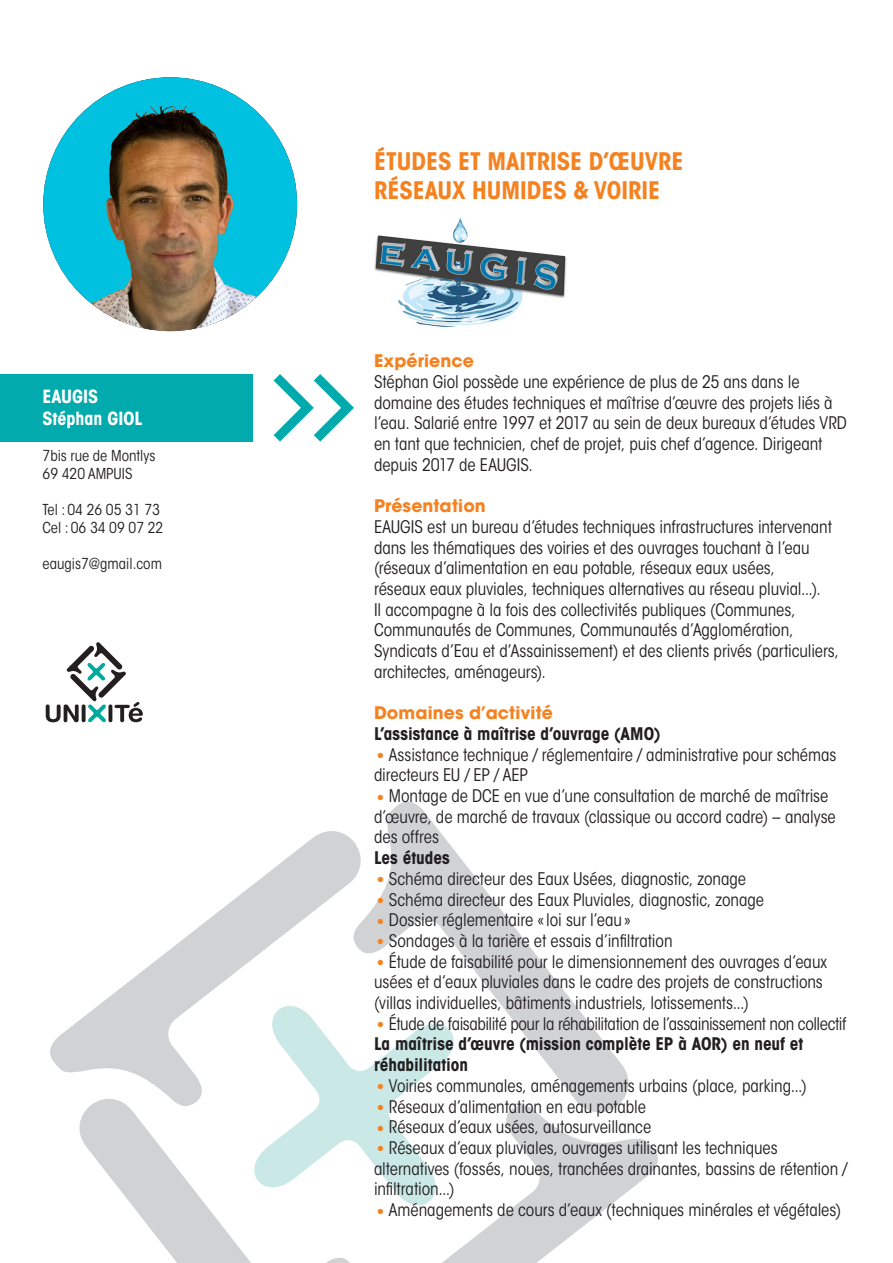
<style>
.page{position:relative;width:893px;height:1263px;background:#fff}
.page>*{position:absolute;margin:0;border:0;box-sizing:border-box;transform-origin:0 0}
.t1{font:700 condensed 24px/28.8px "ITC Avant Garde Std";color:#f58220}
.t2{font:700 condensed 18px/21.6px "ITC Avant Garde Std";color:#fff}
.t3{font:condensed 17.25px/20.7px "ITC Avant Garde Std";letter-spacing:-.005em;color:#231f20}
.t4{font:condensed 17.25px/20.7px "ITC Avant Garde Std";letter-spacing:-.025em;color:#231f20}
.t5{font:700 condensed 17.25px "ITC Avant Garde Std";color:#231f20}
.t6{font:700 17.25px "ITC Avant Garde Std";letter-spacing:.005em;color:#f58220}
.t7{font:condensed 15px/18px "ITC Avant Garde Std";color:#231f20}
.s1{font-weight:700;font-stretch:normal;color:#f58220}
.s2{font-weight:700}
</style>
<div class="page">
<img style="left:374px;top:217px;width:193px;height:110px">
<img style="left:43px;top:77px;width:254px;height:254px;border-radius:127px">
<svg style="left:50px;top:831px;width:301px;height:264px"></svg>
<svg style="left:351px;top:801px;width:278px;height:301px"></svg>
<svg style="left:442px;top:1102px;width:216px;height:161px"></svg>
<svg style="left:79px;top:1095px;width:271px;height:168px"></svg>
<svg style="left:253px;top:1005px;width:204px;height:201px"></svg>
<div style="left:0;top:374px;width:253px;height:68px;background:#00aaad"></div>
<svg style="left:274px;top:374px;width:80px;height:68px"></svg>
<svg style="left:46px;top:642px;width:97px;height:80px"></svg>
<p class="t2" style="left:43px;top:386px;width:101px">EAUGIS<br>Stéphan GIOL</p>
<p class="t7" style="left:43px;top:447px;width:114px">7bis rue de Montlys<br>69 420 AMPUIS</p>
<p class="t7" style="left:43px;top:501px;width:122px">Tel : 04 26 05 31 73<br>Cel : 06 34 09 07 22</p>
<p class="t7" style="left:43px;top:555px;width:121px">eaugis7@gmail.com</p>
<h1 class="t1" style="left:374px;top:146px;width:311px">ÉTUDES ET MAITRISE D’ŒUVRE<br>RÉSEAUX HUMIDES &amp; VOIRIE</h1>
<p class="t6" style="left:374px;top:350px;width:101px">Expérience</p>
<p class="t3" style="left:374px;top:371px;width:474px">Stéphan Giol possède une expérience de plus de 25 ans dans le domaine des études techniques et maîtrise d’œuvre des projets liés à l’eau. Salarié entre 1997 et 2017 au sein de deux bureaux d’études VRD en tant que technicien, chef de projet, puis chef d’agence. Dirigeant depuis 2017 de EAUGIS.</p>
<p class="t6" style="left:374px;top:495px;width:113px">Présentation</p>
<p class="t3" style="left:374px;top:516px;width:466px">EAUGIS est un bureau d’études techniques infrastructures intervenant dans les thématiques des voiries et des ouvrages touchant à l’eau (réseaux d’alimentation en eau potable, réseaux eaux usées,<br>réseaux eaux pluviales, techniques alternatives au réseau pluvial...).<br>Il accompagne à la fois des collectivités publiques (Communes, Communautés de Communes, Communautés d’Agglomération, Syndicats d’Eau et d’Assainissement) et des clients privés (particuliers, architectes, aménageurs).</p>
<p class="t6" style="left:374px;top:702px;width:180px">Domaines d’activité</p>
<p class="t5" style="left:374px;top:723px;width:288px">L’assistance à maîtrise d’ouvrage (AMO)</p>
<p class="t3" style="left:374px;top:744px;width:464px"><span class="s1">•</span>Assistance technique / réglementaire / administrative pour schémas directeurs EU / EP / AEP</p>
<p class="t3" style="left:374px;top:785px;width:463px"><span class="s1">•</span>Montage de DCE en vue d’une consultation de marché de maîtrise d’œuvre, de marché de travaux (classique ou accord cadre) – analyse des offres</p>
<p class="t5" style="left:374px;top:847px;width:77px">Les études</p>
<p class="t3" style="left:374px;top:868px;width:374px"><span class="s1">•</span>Schéma directeur des Eaux Usées, diagnostic, zonage</p>
<p class="t3" style="left:374px;top:889px;width:392px"><span class="s1">•</span>Schéma directeur des Eaux Pluviales, diagnostic, zonage</p>
<p class="t3" style="left:374px;top:910px;width:258px"><span class="s1">•</span>Dossier réglementaire «loi sur l’eau »</p>
<p class="t3" style="left:374px;top:930px;width:300px"><span class="s1">•</span>Sondages à la tarière et essais d’infiltration</p>
<p class="t3" style="left:374px;top:951px;width:455px"><span class="s1">•</span>Étude de faisabilité pour le dimensionnement des ouvrages d’eaux usées et d’eaux pluviales dans le cadre des projets de constructions (villas individuelles, bâtiments industriels, lotissements...)</p>
<p class="t4" style="left:374px;top:1013px;width:474px"><span class="s1">•</span>Étude de faisabilité pour la réhabilitation de l’assainissement non collectif<br><span class="s2">La maîtrise d’œuvre (mission complète EP à AOR) en neuf et réhabilitation</span></p>
<p class="t3" style="left:374px;top:1075px;width:434px"><span class="s1">•</span>Voiries communales, aménagements urbains (place, parking...)</p>
<p class="t3" style="left:374px;top:1096px;width:273px"><span class="s1">•</span>Réseaux d’alimentation en eau potable</p>
<p class="t3" style="left:374px;top:1117px;width:279px"><span class="s1">•</span>Réseaux d’eaux usées, autosurveillance</p>
<p class="t3" style="left:374px;top:1137px;width:475px"><span class="s1">•</span>Réseaux d’eaux pluviales, ouvrages utilisant les techniques alternatives (fossés, noues, tranchées drainantes, bassins de rétention / infiltration...)</p>
<p class="t3" style="left:374px;top:1199px;width:469px"><span class="s1">•</span>Aménagements de cours d’eaux (techniques minérales et végétales)</p>
</div>
